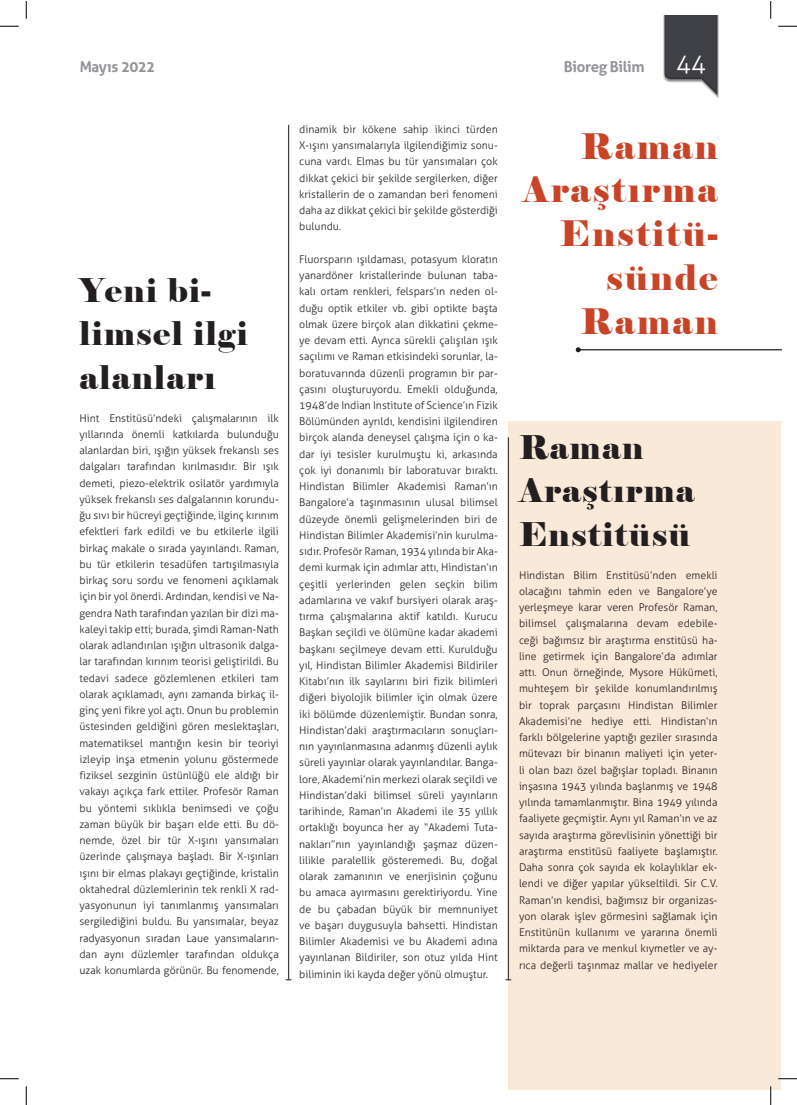
<style>
.page{position:relative;width:797px;height:1105px;background:#fff}
.page>*{position:absolute;margin:0;border:0;box-sizing:border-box;transform-origin:0 0}
.t1{font:35px/43.8px "Elephant";letter-spacing:.06em;color:#c94427;text-align:right}
.t2{font:32.5px/43.8px "Elephant";letter-spacing:.04em;color:#231f20}
.t3{font:700 15px "Aller";letter-spacing:-.025em;color:#939598}
.t4{font:300 10.62px/16.2px "Aller";color:#231f20;text-align:justify}
.s1{font-weight:300;font-size:25px;color:#fff}
</style>
<div class="page">
<div style="left:508px;top:421px;width:273px;height:668px;background:#f9e9d8"></div>
<hr style="left:288px;top:125px;width:1px;height:855px;background:#3f4045">
<hr style="left:508px;top:437px;width:1px;height:543px;background:#3f4045">
<hr style="left:578px;top:349px;width:203px;height:1px;background:#231f20">
<svg style="left:575px;top:347px;width:5px;height:5px"></svg>
<div style="left:662px;top:16px;width:57px;height:83px;background:#231f20;opacity:.5"></div>
<div style="left:664px;top:16px;width:55px;height:80px;background:#231f20;opacity:.75"></div>
<svg style="left:0;top:25px;width:19px;height:2px"></svg>
<svg style="left:778px;top:25px;width:18px;height:2px"></svg>
<svg style="left:0;top:1078px;width:19px;height:1px"></svg>
<svg style="left:778px;top:1078px;width:18px;height:1px"></svg>
<svg style="left:25px;top:1px;width:2px;height:18px"></svg>
<svg style="left:25px;top:1086px;width:2px;height:19px"></svg>
<svg style="left:770px;top:1px;width:1px;height:18px"></svg>
<svg style="left:770px;top:1086px;width:1px;height:19px"></svg>
<h3 class="t3" style="left:79px;top:58px;width:77px">Mayıs 2022</h3>
<h3 class="t3" style="left:563px;top:58px;width:144px">Bioreg Bilim <span class="s1">44</span></h3>
<h2 class="t2" style="left:79px;top:268px;width:170px">Yeni bi&shy;limsel ilgi alanları</h2>
<p class="t4" style="left:79px;top:410px;width:201px">Hint Enstitüsü’ndeki çalışmalarının ilk yıllarında önemli katkılarda bulunduğu alanlardan biri, ışığın yüksek frekanslı ses dalgaları tarafından kırılmasıdır. Bir ışık demeti, piezo-elektrik osilatör yardımıyla yüksek frekanslı ses dalgalarının korundu&shy;ğu sıvı bir hücreyi geçtiğinde, ilginç kırınım efektleri fark edildi ve bu etkilerle ilgili birkaç makale o sırada yayınlandı. Raman, bu tür etkilerin tesadüfen tartışılmasıyla birkaç soru sordu ve fenomeni açıklamak için bir yol önerdi. Ardından, kendisi ve Na&shy;gendra Nath tarafından yazılan bir dizi ma&shy;kaleyi takip etti; burada, şimdi Raman-Nath olarak adlandırılan ışığın ultrasonik dalga&shy;lar tarafından kırınım teorisi geliştirildi. Bu tedavi sadece gözlemlenen etkileri tam olarak açıklamadı, aynı zamanda birkaç il&shy;ginç yeni fikre yol açtı. Onun bu problemin üstesinden geldiğini gören meslektaşları, matematiksel mantığın kesin bir teoriyi izleyip inşa etmenin yolunu göstermede fiziksel sezginin üstünlüğü ele aldığı bir vakayı açıkça fark ettiler. Profesör Raman bu yöntemi sıklıkla benimsedi ve çoğu zaman büyük bir başarı elde etti. Bu dö&shy;nemde, özel bir tür X-ışını yansımaları üzerinde çalışmaya başladı. Bir X-ışınları ışını bir elmas plakayı geçtiğinde, kristalin oktahedral düzlemlerinin tek renkli X rad&shy;yasyonunun iyi tanımlanmış yansımaları sergilediğini buldu. Bu yansımalar, beyaz radyasyonun sıradan Laue yansımaların&shy;dan aynı düzlemler tarafından oldukça uzak konumlarda görünür. Bu fenomende,</p>
<p class="t4" style="left:299px;top:121px;width:200px">dinamik bir kökene sahip ikinci türden X-ışını yansımalarıyla ilgilendiğimiz sonu&shy;cuna vardı. Elmas bu tür yansımaları çok dikkat çekici bir şekilde sergilerken, diğer kristallerin de o zamandan beri fenomeni daha az dikkat çekici bir şekilde gösterdiği bulundu.</p>
<p class="t4" style="left:299px;top:251px;width:200px">Fluorsparın ışıldaması, potasyum kloratın yanardöner kristallerinde bulunan taba&shy;kalı ortam renkleri, felspars’ın neden ol&shy;duğu optik etkiler vb. gibi optikte başta olmak üzere birçok alan dikkatini çekme&shy;ye devam etti. Ayrıca sürekli çalışılan ışık saçılımı ve Raman etkisindeki sorunlar, la&shy;boratuvarında düzenli programın bir par&shy;çasını oluşturuyordu. Emekli olduğunda, 1948’de Indian Institute of Science’ın Fizik Bölümünden ayrıldı, kendisini ilgilendiren birçok alanda deneysel çalışma için o ka&shy;dar iyi tesisler kurulmuştu ki, arkasında çok iyi donanımlı bir laboratuvar bıraktı.<br>Hindistan Bilimler Akademisi Raman’ın Bangalore’a taşınmasının ulusal bilimsel düzeyde önemli gelişmelerinden biri de Hindistan Bilimler Akademisi’nin kurulma&shy;sıdır. Profesör Raman, 1934 yılında bir Aka&shy;demi kurmak için adımlar attı, Hindistan’ın çeşitli yerlerinden gelen seçkin bilim adamlarına ve vakıf bursiyeri olarak araş&shy;tırma çalışmalarına aktif katıldı. Kurucu Başkan seçildi ve ölümüne kadar akademi başkanı seçilmeye devam etti. Kurulduğu yıl, Hindistan Bilimler Akademisi Bildiriler Kitabı’nın ilk sayılarını biri fizik bilimleri diğeri biyolojik bilimler için olmak üzere iki bölümde düzenlemiştir. Bundan sonra, Hindistan’daki araştırmacıların sonuçları&shy;nın yayınlanmasına adanmış düzenli aylık süreli yayınlar olarak yayınlandılar. Banga&shy;lore, Akademi’nin merkezi olarak seçildi ve Hindistan’daki bilimsel süreli yayınların tarihinde, Raman’ın Akademi ile 35 yıllık ortaklığı boyunca her ay “Akademi Tuta&shy;nakları”nın yayınlandığı şaşmaz düzen&shy;lilikle paralellik gösteremedi. Bu, doğal olarak zamanının ve enerjisinin çoğunu bu amaca ayırmasını gerektiriyordu. Yine de bu çabadan büyük bir memnuniyet ve başarı duygusuyla bahsetti. Hindistan Bilimler Akademisi ve bu Akademi adına yayınlanan Bildiriler, son otuz yılda Hint biliminin iki kayda değer yönü olmuştur.</p>
<h1 class="t1" style="left:523px;top:125px;width:196px">Raman<br>Araştırma<br>Enstitü&shy;sünde<br>Raman</h1>
<h2 class="t2" style="left:519px;top:425px;width:177px">Raman<br>Araştırma<br>Enstitüsü</h2>
<p class="t4" style="left:519px;top:567px;width:200px">Hindistan Bilim Enstitüsü’nden emekli olacağını tahmin eden ve Bangalore’ye yerleşmeye karar veren Profesör Raman, bilimsel çalışmalarına devam edebile&shy;ceği bağımsız bir araştırma enstitüsü ha&shy;line getirmek için Bangalore’da adımlar attı. Onun örneğinde, Mysore Hükümeti, muhteşem bir şekilde konumlandırılmış bir toprak parçasını Hindistan Bilimler Akademisi’ne hediye etti. Hindistan’ın farklı bölgelerine yaptığı geziler sırasında mütevazı bir binanın maliyeti için yeter&shy;li olan bazı özel bağışlar topladı. Binanın inşasına 1943 yılında başlanmış ve 1948 yılında tamamlanmıştır. Bina 1949 yılında faaliyete geçmiştir. Aynı yıl Raman’ın ve az sayıda araştırma görevlisinin yönettiği bir araştırma enstitüsü faaliyete başlamıştır.<br>Daha sonra çok sayıda ek kolaylıklar ek&shy;lendi ve diğer yapılar yükseltildi. Sir C.V.<br>Raman’ın kendisi, bağımsız bir organizas&shy;yon olarak işlev görmesini sağlamak için Enstitünün kullanımı ve yararına önemli miktarda para ve menkul kıymetler ve ay&shy;rıca değerli taşınmaz mallar ve hediyeler</p>
</div>
